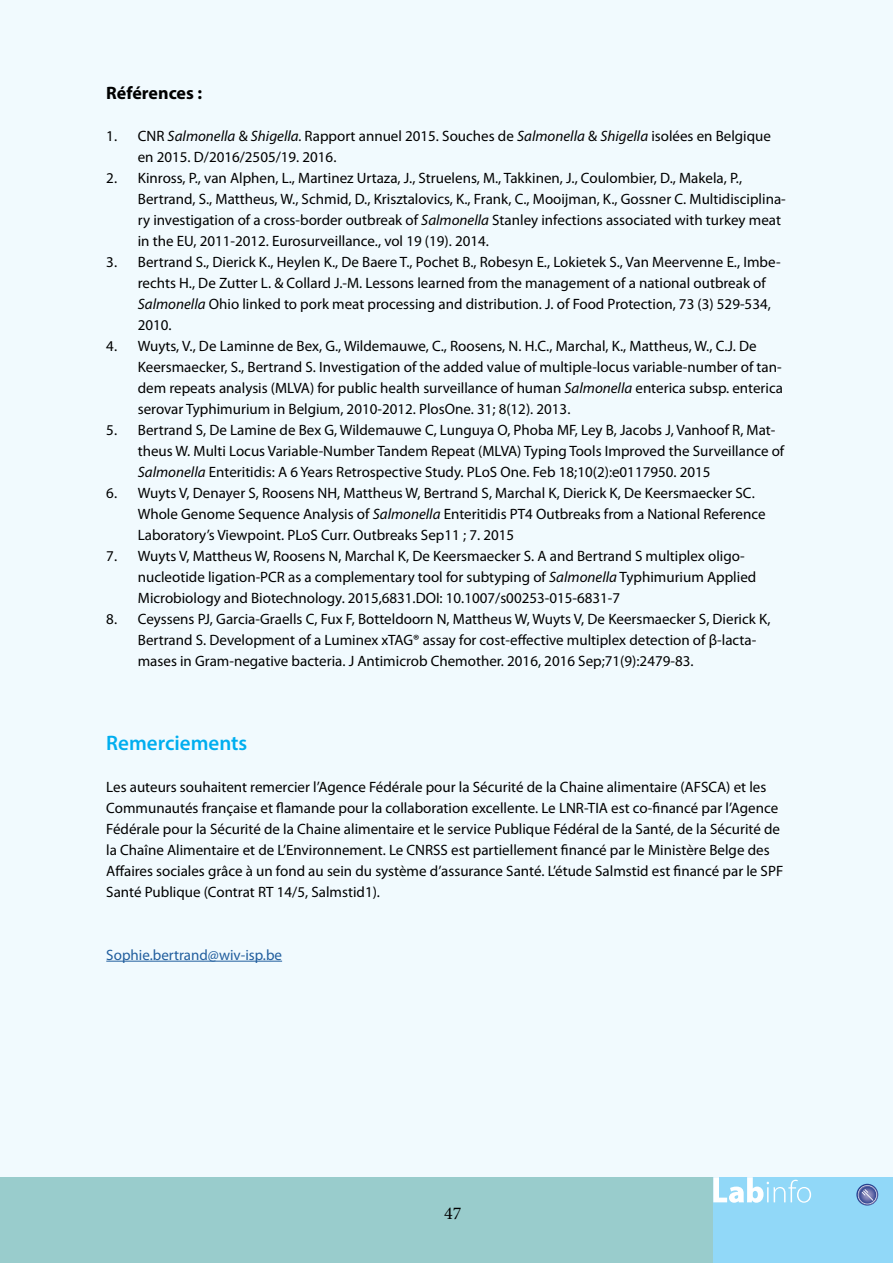
<style>
.page{position:relative;width:893px;height:1263px;background:#f1fafe}
.page>*{position:absolute;margin:0;border:0;box-sizing:border-box;transform-origin:0 0}
.t1{font:600 21px "Myriad Pro";color:#00aeef}
.t2{font:700 18px "Myriad Pro";color:#000}
.t3{font:18px "Minion Pro";color:#000}
.t4{font:15px/21px "Myriad Pro";color:#000}
.t5{font:15px "Myriad Pro";color:#215e9e}
.s1{font-style:italic}
</style>
<div class="page">
<div style="left:0;top:1177px;width:893px;height:86px;background:#9cc"></div>
<div style="left:713px;top:1177px;width:180px;height:86px;background:#91d8f8"></div>
<svg style="left:713px;top:1177px;width:98px;height:26px"></svg>
<svg style="left:856px;top:1184px;width:22px;height:21px"></svg>
<svg style="left:858px;top:1185px;width:19px;height:19px"></svg>
<svg style="left:858px;top:1185px;width:18px;height:19px"></svg>
<svg style="left:862px;top:1189px;width:11px;height:12px"></svg>
<hr style="left:106px;top:961px;width:176px;height:1px;background:#215e9e">
<p class="t2" style="left:106px;top:81px;width:97px">Références :</p>
<p class="t4" style="left:138px;top:125px;width:635px;text-indent:-32px">1. CNR <span class="s1">Salmonella</span> &amp; <span class="s1">Shigella.</span> Rapport annuel 2015. Souches de <span class="s1">Salmonella</span> &amp; <span class="s1">Shigella</span> isolées en Belgique en 2015. D/2016/2505/19. 2016.</p>
<p class="t4" style="left:138px;top:167px;width:649px;text-indent:-32px">2. Kinross, P., van Alphen, L., Martinez Urtaza, J., Struelens, M., Takkinen, J., Coulombier, D., Makela, P., Bertrand, S., Mattheus, W., Schmid, D., Krisztalovics, K., Frank, C., Mooijman, K., Gossner C. Multidisciplina&shy;ry investigation of a cross-border outbreak of <span class="s1">Salmonella</span> Stanley infections associated with turkey meat in the EU, 2011-2012. Eurosurveillance., vol 19 (19). 2014.</p>
<p class="t4" style="left:138px;top:251px;width:644px;text-indent:-31px">3. Bertrand S., Dierick K., Heylen K., De Baere T., Pochet B., Robesyn E., Lokietek S., Van Meervenne E., Imbe&shy;rechts H., De Zutter L. &amp; Collard J.-M. Lessons learned from the management of a national outbreak of <span class="s1">Salmonella</span> Ohio linked to pork meat processing and distribution. J. of Food Protection, 73 (3) 529-534, 2010.</p>
<p class="t4" style="left:138px;top:335px;width:647px;text-indent:-32px">4. Wuyts, V., De Laminne de Bex, G., Wildemauwe, C., Roosens, N. H.C., Marchal, K., Mattheus, W., C.J. De Keersmaecker, S., Bertrand S. Investigation of the added value of multiple-locus variable-number of tan&shy;dem repeats analysis (MLVA) for public health surveillance of human <span class="s1">Salmonella</span> enterica subsp. enterica serovar Typhimurium in Belgium, 2010-2012. PlosOne. 31; 8(12). 2013.</p>
<p class="t4" style="left:138px;top:419px;width:648px;text-indent:-32px">5. Bertrand S, De Lamine de Bex G, Wildemauwe C, Lunguya O, Phoba MF, Ley B, Jacobs J, Vanhoof R, Mat&shy;theus W. Multi Locus Variable-Number Tandem Repeat (MLVA) Typing Tools Improved the Surveillance of<br><span class="s1">Salmonella</span> Enteritidis: A 6 Years Retrospective Study. PLoS One. Feb 18;10(2):e0117950. 2015</p>
<p class="t4" style="left:138px;top:482px;width:629px;text-indent:-32px">6. Wuyts V, Denayer S, Roosens NH, Mattheus W, Bertrand S, Marchal K, Dierick K, De Keersmaecker SC.<br>Whole Genome Sequence Analysis of <span class="s1">Salmonella</span> Enteritidis PT4 Outbreaks from a National Reference<br>Laboratory’s Viewpoint. PLoS Curr. Outbreaks Sep11 ; 7. 2015</p>
<p class="t4" style="left:138px;top:545px;width:620px;text-indent:-32px">7. Wuyts V, Mattheus W, Roosens N, Marchal K, De Keersmaecker S. A and Bertrand S multiplex oligo&shy;nucleotide ligation-PCR as a complementary tool for subtyping of <span class="s1">Salmonella</span> Typhimurium Applied<br>Microbiology and Biotechnology. 2015,6831.DOI: 10.1007/s00253-015-6831-7</p>
<p class="t4" style="left:138px;top:608px;width:634px;text-indent:-32px">8. Ceyssens PJ, Garcia-Graells C, Fux F, Botteldoorn N, Mattheus W, Wuyts V, De Keersmaecker S, Dierick K,<br>Bertrand S. Development of a Luminex xTAG® assay for cost-effective multiplex detection of β-lacta&shy;mases in Gram-negative bacteria. J Antimicrob Chemother. 2016, 2016 Sep;71(9):2479-83.</p>
<h1 class="t1" style="left:106px;top:729px;width:143px">Remerciements</h1>
<p class="t4" style="left:106px;top:776px;width:678px">Les auteurs souhaitent remercier l’Agence Fédérale pour la Sécurité de la Chaine alimentaire (AFSCA) et les Communautés française et flamande pour la collaboration excellente. Le LNR-TIA est co-financé par l’Agence Fédérale pour la Sécurité de la Chaine alimentaire et le service Publique Fédéral de la Santé, de la Sécurité de la Chaîne Alimentaire et de L’Environnement. Le CNRSS est partiellement financé par le Ministère Belge des Affaires sociales grâce à un fond au sein du système d’assurance Santé. L’étude Salmstid est financé par le SPF Santé Publique (Contrat RT 14/5, Salmstid1).</p>
<p class="t5" style="left:106px;top:945px;width:177px">Sophie.bertrand@wiv-isp.be</p>
<p class="t3" style="left:444px;top:1201px;width:19px">47</p>
</div>
